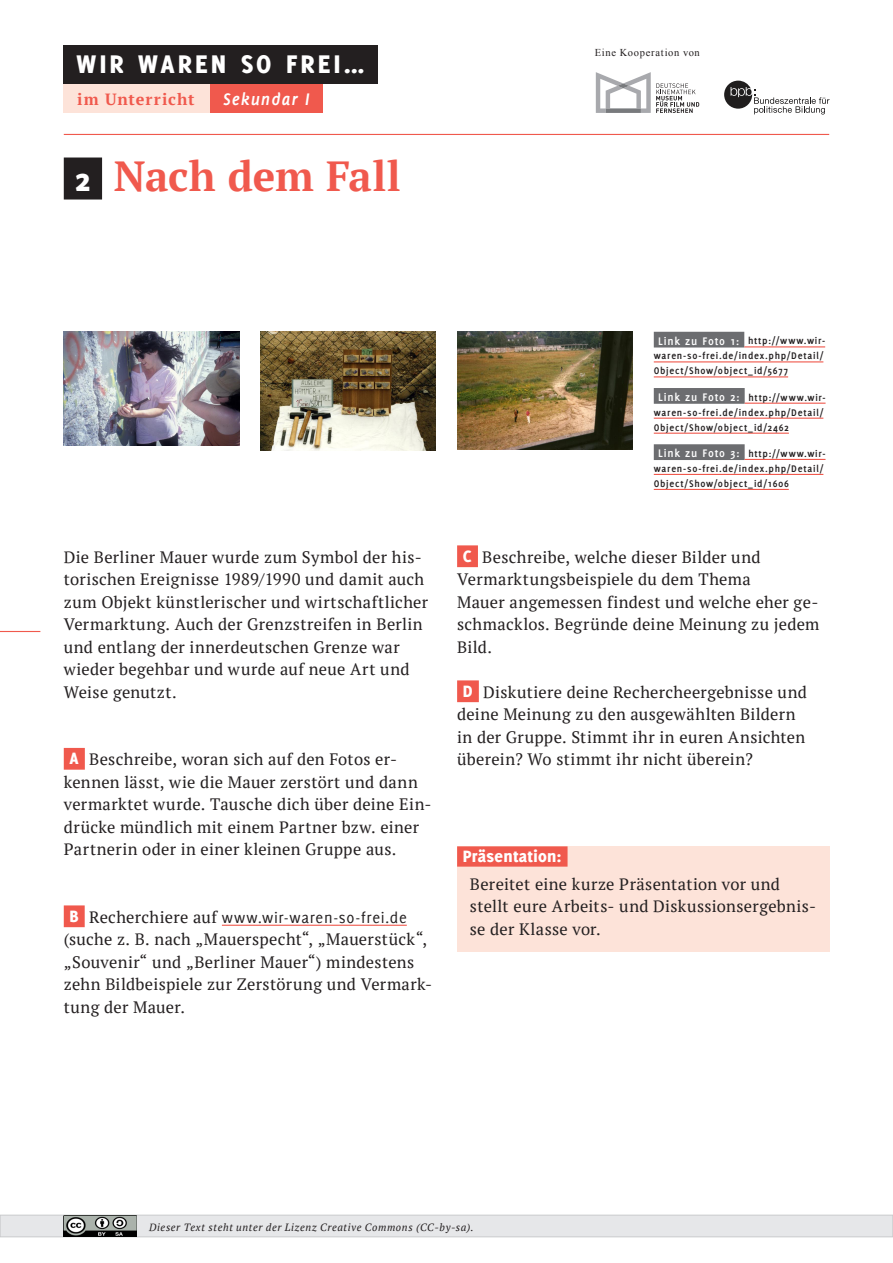
<style>
.page{position:relative;width:893px;height:1263px;background:#fff}
.page>*{position:absolute;margin:0;border:0;box-sizing:border-box;transform-origin:0 0}
.Aufgabe_Headline{font:700 42px "PT Serif";letter-spacing:-.005em;color:#f0594d}
.t1{font:800 27.9px "Delicious";letter-spacing:.115em;color:#fff}
.t2{font:italic 700 18.3px "Delicious";letter-spacing:.05em;color:#fff}
.S__Zusatzaufgabe_Hea{font:800 18px "Delicious";letter-spacing:.015em;color:#fff}
.S__Fließtext{font:16.5px/22.5px "PT Serif";letter-spacing:.015em;color:#231f20}
.S__Zusatzaufgabe_Fli{font:16.5px/22.5px "PT Serif";letter-spacing:.015em;color:#231f20}
.t3{font:700 16.2px "PT Serif";letter-spacing:.055em;color:#f0594d}
.S__Zusatzaufgabe_Fli-2{font:italic 12px "PT Serif";letter-spacing:.03em;color:#231f20}
.weblink{font:700 10.5px/15px "Delicious";letter-spacing:.07em;color:#231f20}
.S__Zusatzaufgabe_Fli-3{font:italic 10.5px "PT Serif";letter-spacing:.055em;color:#231f20}
.BU{font:10.5px "Times New Roman";letter-spacing:.065em;color:#231f20}
.s1{font-family:"Delicious";font-weight:800;font-size:34.5px;color:#fff}
.s2{font-family:"Delicious";font-weight:800;font-size:18px;color:#fff}
.s3{font-family:"Delicious"}
.s4{font-size:12px;color:#fff}
</style>
<div class="page">
<hr style="left:0;top:631px;width:40px;height:1px;background:#f0594d">
<div style="left:64px;top:158px;width:38px;height:42px;background:#231f20"></div>
<div style="left:64px;top:748px;width:21px;height:22px;background:#f0594d"></div>
<div style="left:64px;top:905px;width:21px;height:22px;background:#f0594d"></div>
<hr style="left:222px;top:925px;width:185px;height:1px;background:#f0594d">
<div style="left:457px;top:545px;width:21px;height:22px;background:#f0594d"></div>
<div style="left:457px;top:680px;width:22px;height:22px;background:#f0594d"></div>
<img style="left:64px;top:332px;width:175px;height:114px">
<img style="left:260px;top:332px;width:176px;height:119px">
<img style="left:457px;top:332px;width:175px;height:117px">
<div style="left:654px;top:332px;width:90px;height:15px;background:#6c6d70"></div>
<hr style="left:744px;top:346px;width:81px;height:1px;background:#f0594d">
<hr style="left:654px;top:361px;width:169px;height:1px;background:#f0594d">
<hr style="left:654px;top:376px;width:134px;height:1px;background:#f0594d">
<div style="left:654px;top:388px;width:91px;height:16px;background:#6c6d70"></div>
<hr style="left:745px;top:403px;width:80px;height:1px;background:#f0594d">
<hr style="left:654px;top:418px;width:169px;height:1px;background:#f0594d">
<hr style="left:654px;top:433px;width:135px;height:1px;background:#f0594d">
<div style="left:654px;top:444px;width:91px;height:16px;background:#6c6d70"></div>
<hr style="left:745px;top:459px;width:80px;height:1px;background:#f0594d">
<hr style="left:654px;top:474px;width:169px;height:1px;background:#f0594d">
<hr style="left:654px;top:489px;width:135px;height:1px;background:#f0594d">
<div style="left:457px;top:846px;width:372px;height:105px;background:#fde3d9"></div>
<div style="left:457px;top:846px;width:111px;height:21px;background:#f0594d"></div>
<div style="left:0;top:1215px;width:893px;height:22px;background:#e6e7e9"></div>
<div style="left:0;top:1215px;width:893px;height:22px;border:1px solid #cbccce"></div>
<img style="left:64px;top:1215px;width:73px;height:22px">
<hr style="left:64px;top:134px;width:765px;height:1px;background:#f0594d">
<svg style="left:596px;top:72px;width:103px;height:41px"></svg>
<svg style="left:724px;top:81px;width:105px;height:34px"></svg>
<div style="left:64px;top:45px;width:314px;height:39px;background:#231f20"></div>
<div style="left:210px;top:84px;width:113px;height:28px;background:#f0594d"></div>
<div style="left:64px;top:84px;width:146px;height:28px;background:#fde3d9"></div>
<p class="t1" style="left:77px;top:47px;width:290px">WIR WAREN SO FREI...</p>
<p class="t3" style="left:77px;top:88px;width:119px">im Unterricht</p>
<p class="t2" style="left:223px;top:88px;width:88px">Sekundar I</p>
<p class="Aufgabe_Headline" style="left:75px;top:148px;width:328px"><span class="s1">2</span> Nach dem Fall</p>
<p class="BU" style="left:595px;top:46px;width:107px">Eine Kooperation von</p>
<p class="S__Fließtext" style="left:64px;top:545px;width:366px">Die Berliner Mauer wurde zum Symbol der his&shy;torischen Ereignisse 1989/1990 und damit auch zum Objekt künstlerischer und wirtschaftlicher Vermarktung. Auch der Grenzstreifen in Berlin und entlang der innerdeutschen Grenze war wieder begehbar und wurde auf neue Art und Weise genutzt.</p>
<p class="S__Fließtext" style="left:64px;top:748px;width:369px;text-indent:6px"><span class="s2">A</span> Beschreibe, woran sich auf den Fotos er&shy;kennen lässt, wie die Mauer zerstört und dann vermarktet wurde. Tausche dich über deine Ein&shy;drücke mündlich mit einem Partner bzw. einer Partnerin oder in einer kleinen Gruppe aus.</p>
<p class="S__Fließtext" style="left:64px;top:905px;width:370px;text-indent:6px"><span class="s2">B</span> Recherchiere auf <span class="s3">www.wir-waren-so-frei.de </span>(suche z. B. nach „Mauerspecht“, „Mauerstück“, „Souvenir“ und „Berliner Mauer“) mindestens zehn Bildbeispiele zur Zerstörung und Vermark&shy;tung der Mauer.</p>
<p class="weblink" style="left:654px;top:333px;width:173px;text-indent:4px"><span class="s4">Link zu Foto 1:</span> http://www.wir&shy;waren-so-frei.de/index.php/Detail/<br>Object/Show/object_id/5677</p>
<p class="weblink" style="left:654px;top:389px;width:173px;text-indent:4px"><span class="s4">Link zu Foto 2:</span> http://www.wir&shy;waren-so-frei.de/index.php/Detail/<br>Object/Show/object_id/2462</p>
<p class="weblink" style="left:654px;top:446px;width:173px;text-indent:4px"><span class="s4">Link zu Foto 3:</span> http://www.wir&shy;waren-so-frei.de/index.php/Detail/<br>Object/Show/object_id/1606</p>
<p class="S__Fließtext" style="left:457px;top:545px;width:364px;text-indent:6px"><span class="s2">C</span> Beschreibe, welche dieser Bilder und Vermarktungsbeispiele du dem Thema<br>Mauer angemessen findest und welche eher ge&shy;schmacklos. Begründe deine Meinung zu jedem Bild.</p>
<p class="S__Fließtext" style="left:457px;top:680px;width:351px;text-indent:6px"><span class="s2">D</span> Diskutiere deine Rechercheergebnisse und deine Meinung zu den ausgewählten Bildern in der Gruppe. Stimmt ihr in euren Ansichten überein? Wo stimmt ihr nicht überein?</p>
<p class="S__Zusatzaufgabe_Hea" style="left:463px;top:845px;width:100px">Präsentation:</p>
<p class="S__Zusatzaufgabe_Fli" style="left:470px;top:872px;width:348px">Bereitet eine kurze Präsentation vor und stellt eure Arbeits- und Diskussionsergebnis&shy;se der Klasse vor.</p>
<p class="S__Zusatzaufgabe_Fli-2" style="left:189px;top:1215px;width:354px">Dieser Text steht unter der Lizenz Creative Commens (CC-by-sa).</p>
<p class="S__Zusatzaufgabe_Fli-3" style="left:149px;top:1220px;width:326px">Dieser Text steht unter der Lizenz Creative Commons (CC-by-sa).</p>
</div>
